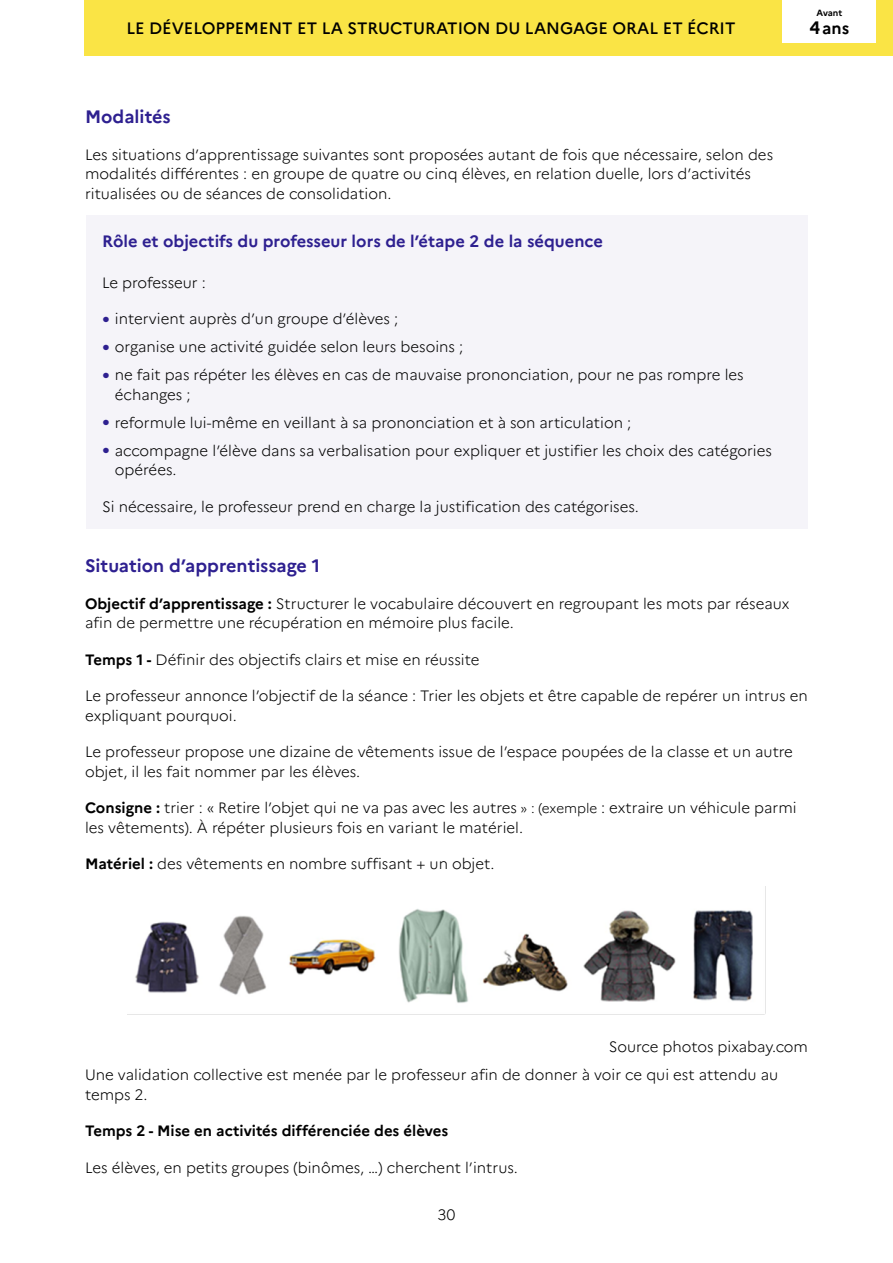
<style>
.page{position:relative;width:893px;height:1263px;background:#fff}
.page>*{position:absolute;margin:0;border:0;box-sizing:border-box;transform-origin:0 0}
.Titre_4{font:700 18px "Marianne";color:#2e2090}
.Encadré_Titre{font:700 16.5px "Marianne";color:#2e2090}
.t1{font:500 16.5px "Marianne";color:#000}
.t2{font:700 16.5px "Marianne";color:#000}
.Texte_courant{font:300 15px/19.5px "Marianne";color:#000}
.Encadré_texte_courant{font:300 15px "Marianne";color:#000}
.Texte_courant-2{font:700 15px "Marianne";color:#000}
.t3{font:700 9px "Marianne";letter-spacing:-.005em;color:#000}
.s1{font-size:25.5px;color:#2e2090}
.s2{font-size:18px}
.s3{font-weight:700}
.s4{font-size:13.5px}
</style>
<div class="page">
<div style="left:85px;top:0;width:808px;height:55px;background:#fae445"></div>
<div style="left:84px;top:0;width:699px;height:55px;background:#fae445"></div>
<div style="left:783px;top:0;width:93px;height:42px;background:#fff"></div>
<div style="left:86px;top:215px;width:721px;height:314px;background:#f5f4f9"></div>
<img style="left:135px;top:886px;width:631px;height:128px">
<p class="t1" style="left:126px;top:18px;width:610px">LE DÉVELOPPEMENT ET LA STRUCTURATION DU LANGAGE ORAL ET ÉCRIT</p>
<h4 class="Titre_4" style="left:85px;top:106px;width:87px">Modalités</h4>
<p class="Texte_courant" style="left:85px;top:145px;width:690px">Les situations d’apprentissage suivantes sont proposées autant de fois que nécessaire, selon des modalités différentes : en groupe de quatre ou cinq élèves, en relation duelle, lors d’activités ritualisées ou de séances de consolidation.</p>
<p class="Encadré_Titre" style="left:102px;top:231px;width:502px">Rôle et objectifs du professeur lors de l’étape 2 de la séquence</p>
<p class="Encadré_texte_courant" style="left:102px;top:273px;width:105px">Le professeur :</p>
<p class="Texte_courant" style="left:102px;top:309px;width:298px"><span class="s1">•</span> intervient auprès d’un groupe d’élèves ;</p>
<p class="Texte_courant" style="left:102px;top:337px;width:363px"><span class="s1">•</span> organise une activité guidée selon leurs besoins ;</p>
<p class="Texte_courant" style="left:115px;top:365px;width:630px;text-indent:-13px"><span class="s1">•</span> ne fait pas répéter les élèves en cas de mauvaise prononciation, pour ne pas rompre les échanges ;</p>
<p class="Texte_courant" style="left:102px;top:413px;width:531px"><span class="s1">•</span> reformule lui-même en veillant à sa prononciation et à son articulation ;</p>
<p class="Texte_courant" style="left:115px;top:441px;width:659px;text-indent:-13px"><span class="s1">•</span> accompagne l’élève dans sa verbalisation pour expliquer et justifier les choix des catégories opérées.</p>
<p class="Encadré_texte_courant" style="left:102px;top:497px;width:538px">Si nécessaire, le professeur prend en charge la justification des catégorises.</p>
<p class="t3" style="left:816px;top:7px;width:27px">Avant</p>
<p class="t2" style="left:809px;top:18px;width:41px"><span class="s2">4</span>ans</p>
<h4 class="Titre_4" style="left:85px;top:555px;width:236px">Situation d’apprentissage 1</h4>
<p class="Texte_courant" style="left:85px;top:594px;width:706px"><span class="s3">Objectif d’apprentissage :</span> Structurer le vocabulaire découvert en regroupant les mots par réseaux afin de permettre une récupération en mémoire plus facile.</p>
<p class="Texte_courant" style="left:85px;top:650px;width:396px"><span class="s3">Temps 1 -</span> Définir des objectifs clairs et mise en réussite</p>
<p class="Texte_courant" style="left:85px;top:686px;width:724px">Le professeur annonce l’objectif de la séance : Trier les objets et être capable de repérer un intrus en expliquant pourquoi.</p>
<p class="Texte_courant" style="left:85px;top:742px;width:709px">Le professeur propose une dizaine de vêtements issue de l’espace poupées de la classe et un autre objet, il les fait nommer par les élèves.</p>
<p class="Texte_courant" style="left:85px;top:798px;width:713px"><span class="s3">Consigne :</span> trier : « Retire l’objet qui ne va pas avec les autres <span class="s4">» : (exemple</span> : extraire un véhicule parmi les vêtements). À répéter plusieurs fois en variant le matériel.</p>
<p class="Texte_courant" style="left:85px;top:854px;width:411px"><span class="s3">Matériel :</span> des vêtements en nombre suffisant + un objet.</p>
<p class="Texte_courant" style="left:609px;top:1037px;width:201px">Source photos pixabay.com</p>
<p class="Texte_courant" style="left:85px;top:1065px;width:695px">Une validation collective est menée par le professeur afin de donner à voir ce qui est attendu au temps 2.</p>
<p class="Texte_courant-2" style="left:85px;top:1122px;width:365px">Temps 2 - Mise en activités différenciée des élèves</p>
<p class="Texte_courant" style="left:85px;top:1158px;width:434px">Les élèves, en petits groupes (binômes, …) cherchent l’intrus.</p>
<p class="Texte_courant" style="left:438px;top:1205px;width:19px">30</p>
</div>
